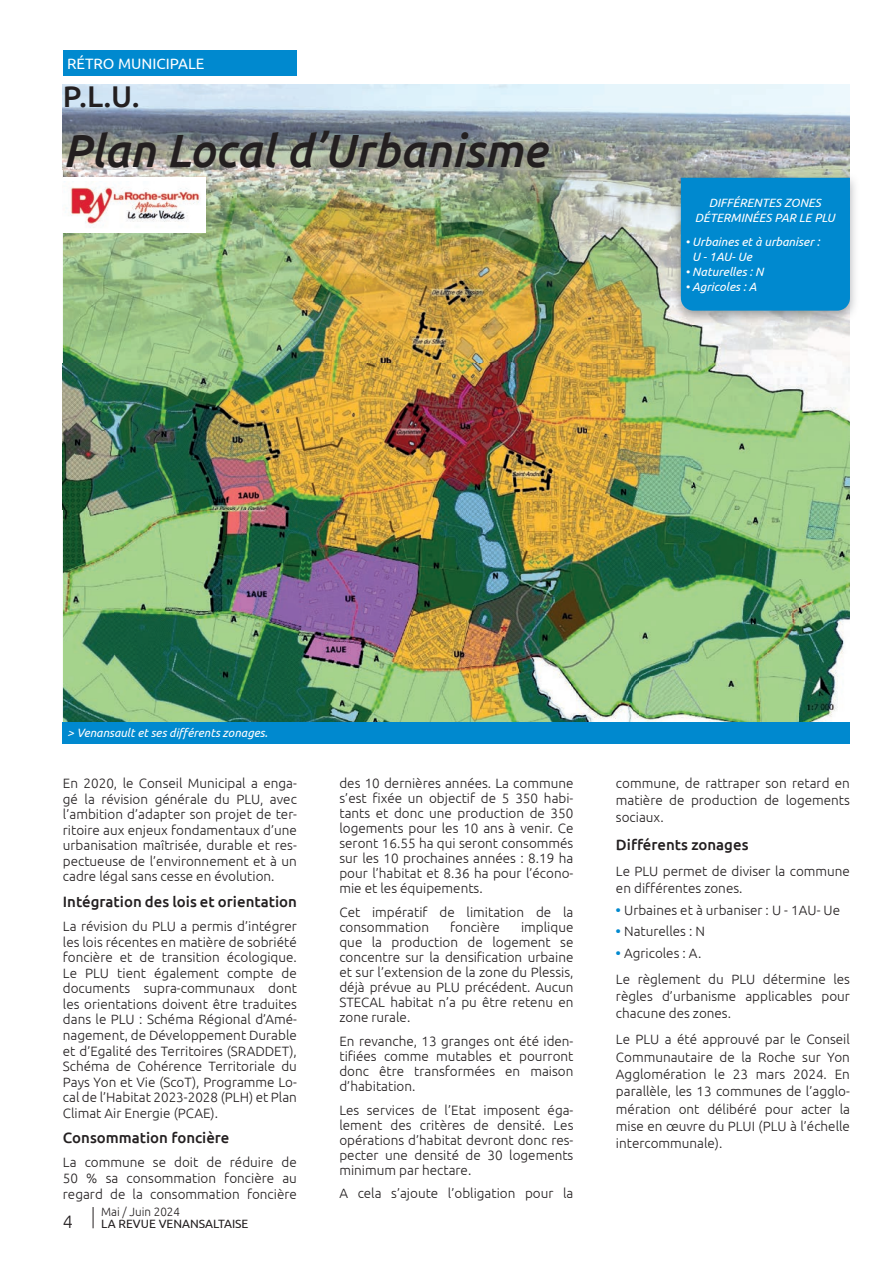
<style>
.page{position:relative;width:893px;height:1264px;background:#fff}
.page>*{position:absolute;margin:0;border:0;box-sizing:border-box;transform-origin:0 0}
.t1{font:italic 500 46.5px "Ubuntu";color:#231f20}
.t2{font:500 30px "Ubuntu";color:#231f20}
.t3{font:300 18px "Ubuntu";color:#231f20}
.t4{font:500 15px "Ubuntu";color:#231f20}
.t5{font:15px "Ubuntu";color:#fff}
.t6{font:300 13.5px/15px "Ubuntu";color:#231f20;text-align:justify}
.t7{font:italic 12px/15px "Ubuntu";color:#fff;text-align:center}
.t8{font:12px "Ubuntu";color:#231f20}
.t9{font:300 12px "Ubuntu";color:#231f20}
.s1{font-weight:700;color:#0089cf}
</style>
<div class="page">
<svg style="left:93px;top:1207px;width:1px;height:21px"></svg>
<img style="left:63px;top:509px;width:52px;height:213px">
<img style="left:798px;top:509px;width:51px;height:213px">
<img style="left:115px;top:509px;width:683px;height:213px">
<div style="left:63px;top:722px;width:786px;height:21px;background:#0089cf"></div>
<img style="left:63px;top:84px;width:786px;height:86px">
<img style="left:63px;top:170px;width:629px;height:339px">
<img style="left:692px;top:324px;width:157px;height:185px">
<div style="left:63px;top:50px;width:234px;height:26px;background:#0089cf"></div>
<img style="left:671px;top:173px;width:184px;height:151px">
<img style="left:849px;top:173px;width:1px;height:151px">
<svg style="left:680px;top:170px;width:170px;height:141px"></svg>
<div style="left:63px;top:178px;width:142px;height:55px;background:#fff"></div>
<img style="left:66px;top:187px;width:135px;height:41px">
<p class="t5" style="left:67px;top:54px;width:139px">RÉTRO MUNICIPALE</p>
<h2 class="t2" style="left:63px;top:78px;width:78px">P.L.U.</h2>
<h1 class="t1" style="left:63px;top:122px;width:485px">Plan Local d’Urbanisme</h1>
<p class="t7" style="left:694px;top:195px;width:141px">DIFFÉRENTES ZONES<br>DÉTERMINÉES PAR LE PLU</p>
<p class="t7" style="left:692px;top:233px;width:129px;text-align:left;text-indent:-7px">• Urbaines et à urbaniser :<br>U - 1AU- Ue</p>
<p class="t7" style="left:685px;top:263px;width:80px">• Naturelles : N</p>
<p class="t7" style="left:685px;top:278px;width:73px">• Agricoles : A</p>
<p class="t7" style="left:67px;top:725px;width:202px">&gt; Venansault et ses différents zonages.</p>
<p class="t6" style="left:63px;top:775px;width:235px;line-height:15.6px">En 2020, le Conseil Municipal a enga&shy;gé la révision générale du PLU, avec l’ambition d’adapter son projet de ter&shy;ritoire aux enjeux fondamentaux d’une urbanisation maîtrisée, durable et res&shy;pectueuse de l’environnement et à un cadre légal sans cesse en évolution.</p>
<p class="t4" style="left:63px;top:892px;width:235px">Intégration des lois et orientation</p>
<p class="t6" style="left:63px;top:918px;width:235px;line-height:15.6px">La révision du PLU a permis d’intégrer les lois récentes en matière de sobriété foncière et de transition écologique.<br>Le PLU tient également compte de documents supra-communaux dont les orientations doivent être traduites dans le PLU : Schéma Régional d’Amé&shy;nagement, de Développement Durable et d’Egalité des Territoires (SRADDET), Schéma de Cohérence Territoriale du Pays Yon et Vie (ScoT), Programme Lo&shy;cal de l’Habitat 2023-2028 (PLH) et Plan Climat Air Energie (PCAE).</p>
<p class="t4" style="left:63px;top:1128px;width:168px">Consommation foncière</p>
<p class="t6" style="left:63px;top:1154px;width:235px;line-height:15.6px">La commune se doit de réduire de 50 % sa consommation foncière au regard de la consommation foncière</p>
<p class="t9" style="left:101px;top:1204px;width:80px">Mai / Juin 2024</p>
<h3 class="t3" style="left:63px;top:1211px;width:12px">4</h3>
<p class="t8" style="left:101px;top:1216px;width:149px">LA REVUE VENANSALTAISE</p>
<p class="t6" style="left:339px;top:775px;width:235px">des 10 dernières années. La commune s’est fixée un objectif de 5 350 habi&shy;tants et donc une production de 350 logements pour les 10 ans à venir. Ce seront 16.55 ha qui seront consommés sur les 10 prochaines années : 8.19 ha pour l’habitat et 8.36 ha pour l’écono&shy;mie et les équipements.</p>
<p class="t6" style="left:339px;top:904px;width:235px">Cet impératif de limitation de la consommation</p>
<p class="t6" style="left:339px;top:919px;width:235px;text-indent:182px">implique que la production de logement se concentre sur la densification urbaine et sur l’extension de la zone du Plessis, déjà prévue au PLU précédent. Aucun STECAL habitat n’a pu être retenu en zone rurale.</p>
<p class="t6" style="left:339px;top:1033px;width:235px">En revanche, 13 granges ont été iden&shy;tifiées comme mutables et pourront donc être transformées en maison d’habitation.</p>
<p class="t6" style="left:339px;top:1102px;width:235px">Les services de l’Etat imposent éga&shy;lement des critères de densité. Les opérations d’habitat devront donc res&shy;pecter une densité de 30 logements minimum par hectare.</p>
<p class="t6" style="left:339px;top:1185px;width:235px">A cela s’ajoute l’obligation pour la</p>
<p class="t6" style="left:450px;top:919px;width:51px">foncière</p>
<p class="t6" style="left:616px;top:774px;width:235px;line-height:17.4px">commune, de rattraper son retard en matière de production de logements sociaux.</p>
<p class="t4" style="left:616px;top:835px;width:134px">Différents zonages</p>
<p class="t6" style="left:616px;top:862px;width:235px;line-height:17.4px">Le PLU permet de diviser la commune en différentes zones.</p>
<p class="t6" style="left:616px;top:902px;width:226px"><span class="s1">•</span> Urbaines et à urbaniser : U - 1AU- Ue</p>
<p class="t6" style="left:616px;top:923px;width:91px"><span class="s1">•</span> Naturelles : N</p>
<p class="t6" style="left:616px;top:940px;width:235px;line-height:25.8px"><span class="s1">•</span> Agricoles : A.<br>Le règlement du PLU détermine les</p>
<p class="t6" style="left:616px;top:987px;width:235px;line-height:17.4px">règles d’urbanisme applicables pour chacune des zones.</p>
<p class="t6" style="left:616px;top:1030px;width:235px;line-height:17.4px">Le PLU a été approuvé par le Conseil Communautaire de la Roche sur Yon Agglomération le 23 mars 2024. En parallèle, les 13 communes de l’agglo&shy;mération ont délibéré pour acter la mise en œuvre du PLUI (PLU à l’échelle intercommunale).</p>
</div>
